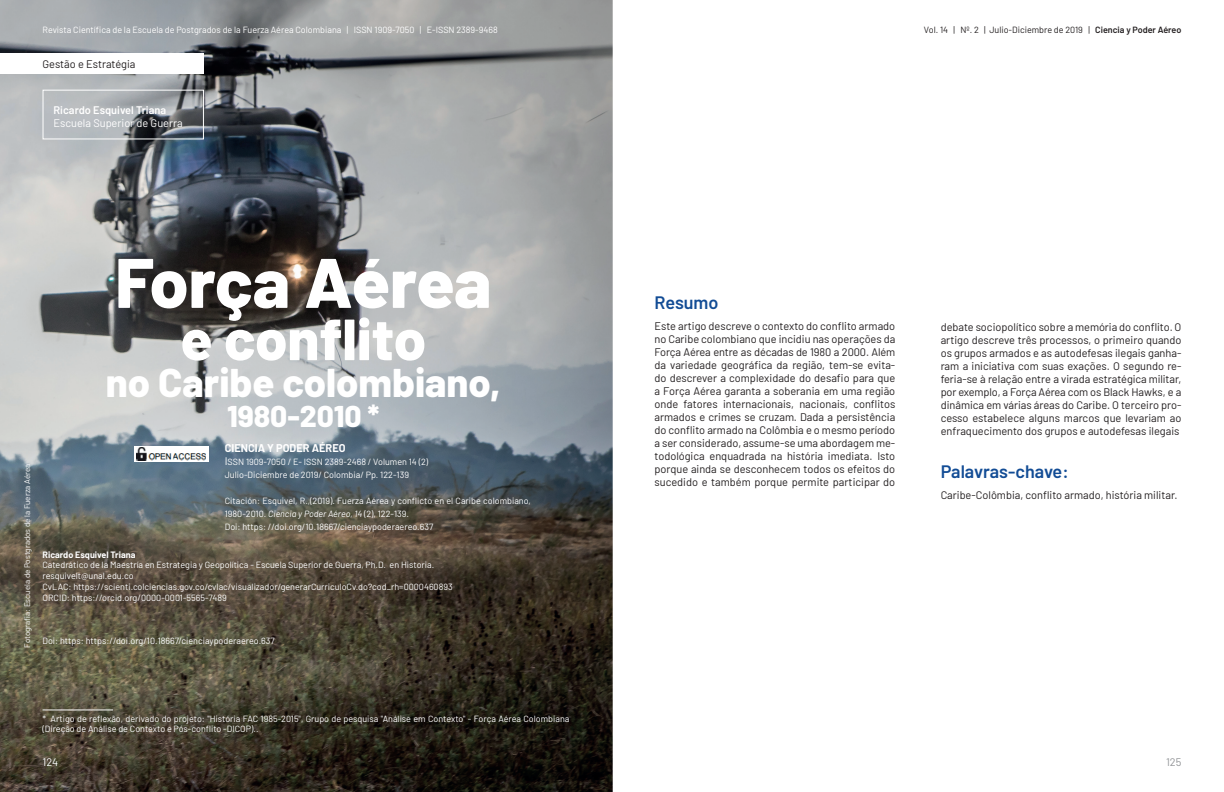
<style>
.page{position:relative;width:1224px;height:792px;background:#fff}
.page>*{position:absolute;margin:0;border:0;box-sizing:border-box;transform-origin:0 0}
.t1{font:800 70px "Barlow";letter-spacing:-.01em;color:#fff}
.t2{font:800 58px "Barlow";color:#fff}
.t3{font:800 40px "Barlow";color:#fff}
.t4{font:800 30px "Barlow";color:#fff}
.t5{font:600 18px "Barlow";color:#124c95}
.t6{font:11px/13px "Barlow";color:#231f20;text-align:justify}
.t7{font:11px "Barlow";color:#fff}
.t8{font:600 11px "Barlow";color:#fff}
.t9{font:700 11px "Barlow";color:#fff}
.t10{font:11px "Barlow";color:#939598}
.t11{font:9px/10.8px "Barlow";color:#fff}
.t12{font:9px "Barlow";color:#231f20}
.t13{font:700 9px "Barlow";color:#fff}
.t14{font:8px "Barlow";color:#fff}
.s1{font-size:11px}
.s2{font-style:italic}
.s3{font-weight:600}
</style>
<div class="page">
<img style="left:0;top:0;width:613px;height:792px">
<svg style="left:134px;top:446px;width:75px;height:15px"></svg>
<img style="left:137px;top:447px;width:69px;height:13px">
<div style="left:0;top:54px;width:204px;height:20px;background:#fff"></div>
<hr style="left:43px;top:710px;width:70px;height:1px;background:#fff">
<div style="left:43px;top:90px;width:161px;height:49px;border:1px solid #fff"></div>
<p class="t11" style="left:43px;top:24px;width:457px">Revista Científica de la Escuela de Postgrados de la Fuerza Aérea Colombiana | ISSN 1909-7050 | E-ISSN 2389-9468</p>
<p class="t6" style="left:43px;top:56px;width:95px">Gestão e Estratégia</p>
<p class="t8" style="left:54px;top:102px;width:114px">Ricardo Esquivel Triana</p>
<p class="t7" style="left:54px;top:115px;width:131px">Escuela Superior de Guerra</p>
<p class="t14" style="left:22px;top:648px;width:185px;rotate:-90deg">Fotografia: Escuela de Postgrados de la Fuerza Aérea</p>
<h1 class="t1" style="left:115px;top:230px;width:378px">Força Aérea</h1>
<h2 class="t2" style="left:180px;top:296px;width:247px">e conflito</h2>
<h3 class="t3" style="left:106px;top:353px;width:396px">no Caribe colombiano,</h3>
<h3 class="t4" style="left:227px;top:394px;width:154px">1980-2010 *</h3>
<p class="t9" style="left:225px;top:440px;width:122px">CIENCIA Y PODER AÉREO</p>
<p class="t11" style="left:225px;top:454px;width:205px;line-height:13px"><span class="s1">I</span>SSN 1909-7050 / E- ISSN 2389-2468 / Volumen 14 (2)<br>Julio-Diciembre de 2019/ Colombia/ Pp. 122-139</p>
<p class="t11" style="left:225px;top:493px;width:308px;line-height:13px">Citación: Esquivel, R.,(2019). Fuerza Aérea y conflicto en el Caribe colombiano,<br>1980-2010. <span class="s2">Ciencia y Poder Aéreo, 14</span> (2), 122-139.<br>Doi: https: //doi.org/10.18667/cienciaypoderaereo.637</p>
<p class="t13" style="left:43px;top:548px;width:94px">Ricardo Esquivel Triana</p>
<p class="t11" style="left:43px;top:559px;width:412px">Catedrático de la Maestría en Estrategia y Geopolítica - Escuela Superior de Guerra, Ph.D. en Historia. resquivelt@unal.edu.co<br>CvLAC: https://scienti.colciencias.gov.co/cvlac/visualizador/generarCurriculoCv.do?cod_rh=0000460893<br>ORCID: https://orcid.org/0000-0001-5565-7489</p>
<p class="t11" style="left:43px;top:635px;width:234px">Doi: https: https://doi.org/10.18667/cienciaypoderaereo.637</p>
<p class="t11" style="left:43px;top:712px;width:528px">* Artigo de reflexão, derivado do projeto: "História FAC 1985-2015", Grupo de pesquisa "Análise em Contexto" - Força Aérea Colombiana (Direção de Análise de Contexto e Pós-conflito -DICOP)..</p>
<p class="t7" style="left:43px;top:755px;width:17px">124</p>
<p class="t12" style="left:924px;top:23px;width:259px">Vol. 14 | Nº. 2 | Julio-Diciembre de 2019 | <span class="s3">Ciencia y Poder Aéreo</span></p>
<h3 class="t5" style="left:655px;top:289px;width:65px">Resumo</h3>
<p class="t6" style="left:655px;top:319px;width:242px">Este artigo descreve o contexto do conflito armado no Caribe colombiano que incidiu nas operações da Força Aérea entre as décadas de 1980 a 2000. Além da variedade geográfica da região, tem-se evita&shy;do descrever a complexidade do desafio para que a Força Aérea garanta a soberania em uma região onde fatores internacionais, nacionais, conflitos armados e crimes se cruzam. Dada a persistência do conflito armado na Colômbia e o mesmo período a ser considerado, assume-se uma abordagem me&shy;todológica enquadrada na história imediata. Isto porque ainda se desconhecem todos os efeitos do sucedido e também porque permite participar do</p>
<p class="t6" style="left:941px;top:319px;width:242px">debate sociopolítico sobre a memória do conflito. O artigo descreve três processos, o primeiro quando os grupos armados e as autodefesas ilegais ganha&shy;ram a iniciativa com suas exações. O segundo re&shy;feria-se à relação entre a virada estratégica militar, por exemplo, a Força Aérea com os Black Hawks, e a dinâmica em várias áreas do Caribe. O terceiro pro&shy;cesso estabelece alguns marcos que levariam ao enfraquecimento dos grupos e autodefesas ilegais</p>
<h3 class="t5" style="left:941px;top:458px;width:130px">Palavras-chave:</h3>
<p class="t6" style="left:941px;top:488px;width:239px">Caribe-Colômbia, conflito armado, história militar.</p>
<p class="t10" style="left:1166px;top:755px;width:17px">125</p>
</div>
